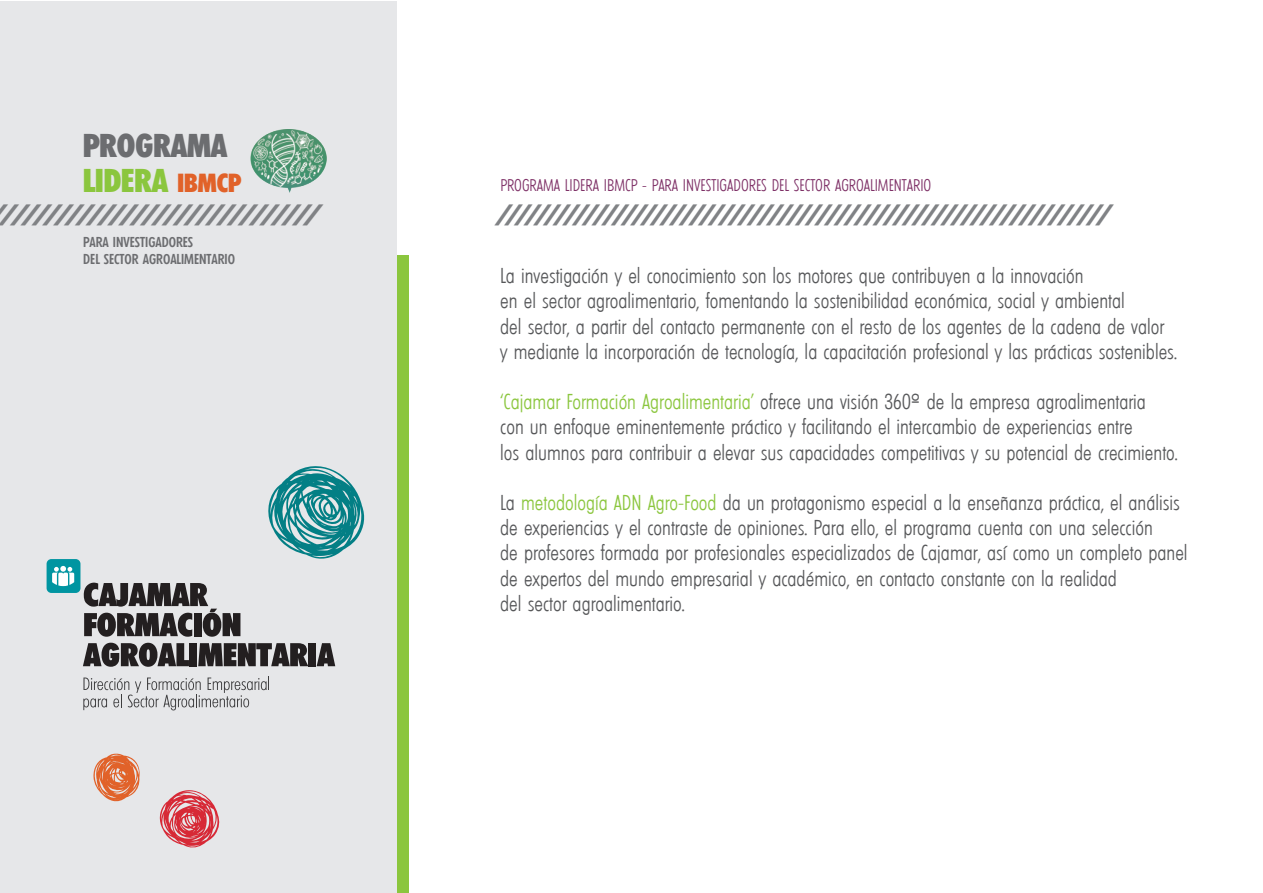
<style>
.page{position:relative;width:1263px;height:893px;background:#fff}
.page>*{position:absolute;margin:0;border:0;box-sizing:border-box;transform-origin:0 0}
.t1{font:800 condensed 32.1px/35px "Limerick";color:#6c6d70}
.t2{font:800 28.05px "Limerick";color:#808285;scale:1.11 1}
.t3{font:800 28.05px "Limerick";color:#808285;scale:1.24 1}
.t4{font:300 condensed 21px/25.2px "Limerick";color:#57585a}
.t5{font:300 condensed 16.5px "Limerick";color:#7e3066}
.t6{font:500 condensed 13.95px/16.8px "Limerick";color:#6c6d70}
.s1{color:#8bc63e}
.s2{font-size:25.5px;color:#e16229}
</style>
<div class="page">
<div style="left:90px;top:256px;width:318px;height:637px;background:#8bc63e"></div>
<div style="left:0;top:1px;width:396px;height:892px;background:#e6e7e9"></div>
<svg style="left:93px;top:753px;width:47px;height:49px"></svg>
<svg style="left:268px;top:466px;width:97px;height:93px"></svg>
<svg style="left:159px;top:790px;width:61px;height:58px"></svg>
<div style="left:47px;top:559px;width:33px;height:34px;background:#0095a1;border-radius:5px"></div>
<svg style="left:52px;top:566px;width:22px;height:20px"></svg>
<svg style="left:83px;top:677px;width:186px;height:33px"></svg>
<svg style="left:84px;top:583px;width:156px;height:54px"></svg>
<svg style="left:83px;top:643px;width:106px;height:24px"></svg>
<div style="left:189px;top:643px;width:8px;height:23px;background:#231f20"></div>
<svg style="left:198px;top:643px;width:110px;height:23px"></svg>
<div style="left:309px;top:643px;width:7px;height:23px;background:#231f20"></div>
<svg style="left:317px;top:643px;width:18px;height:23px"></svg>
<img style="left:250px;top:129px;width:77px;height:64px">
<h1 class="t1" style="left:83px;top:129px;width:159px">PROGRAMA<br><span class="s1">LIDERA</span> <span class="s2">IBMCP</span></h1>
<h2 class="t3" style="left:-1px;top:196px;width:264px">/////////////////////////////</h2>
<p class="t6" style="left:83px;top:234px;width:153px">PARA INVESTIGADORES<br>DEL SECTOR AGROALIMENTARIO</p>
<p class="t5" style="left:500px;top:176px;width:432px">PROGRAMA LIDERA IBMCP - PARA INVESTIGADORES DEL SECTOR AGROALIMENTARIO</p>
<h2 class="t2" style="left:494px;top:196px;width:560px">///////////////////////////////////////////////////////////////</h2>
<p class="t4" style="left:500px;top:264px;width:678px">La investigación y el conocimiento son los motores que contribuyen a la innovación<br>en el sector agroalimentario, fomentando la sostenibilidad económica, social y ambiental<br>del sector, a partir del contacto permanente con el resto de los agentes de la cadena de valor y mediante la incorporación de tecnología, la capacitación profesional y las prácticas sostenibles.</p>
<p class="t4" style="left:500px;top:390px;width:679px"><span class="s1">‘Cajamar Formación Agroalimentaria’</span> ofrece una visión 360º de la empresa agroalimentaria<br>con un enfoque eminentemente práctico y facilitando el intercambio de experiencias entre<br>los alumnos para contribuir a elevar sus capacidades competitivas y su potencial de crecimiento.</p>
<p class="t4" style="left:500px;top:491px;width:689px">La <span class="s1">metodología ADN Agro-Food</span> da un protagonismo especial a la enseñanza práctica, el análisis de experiencias y el contraste de opiniones. Para ello, el programa cuenta con una selección<br>de profesores formada por profesionales especializados de Cajamar, así como un completo panel de expertos del mundo empresarial y académico, en contacto constante con la realidad<br>del sector agroalimentario.</p>
</div>
